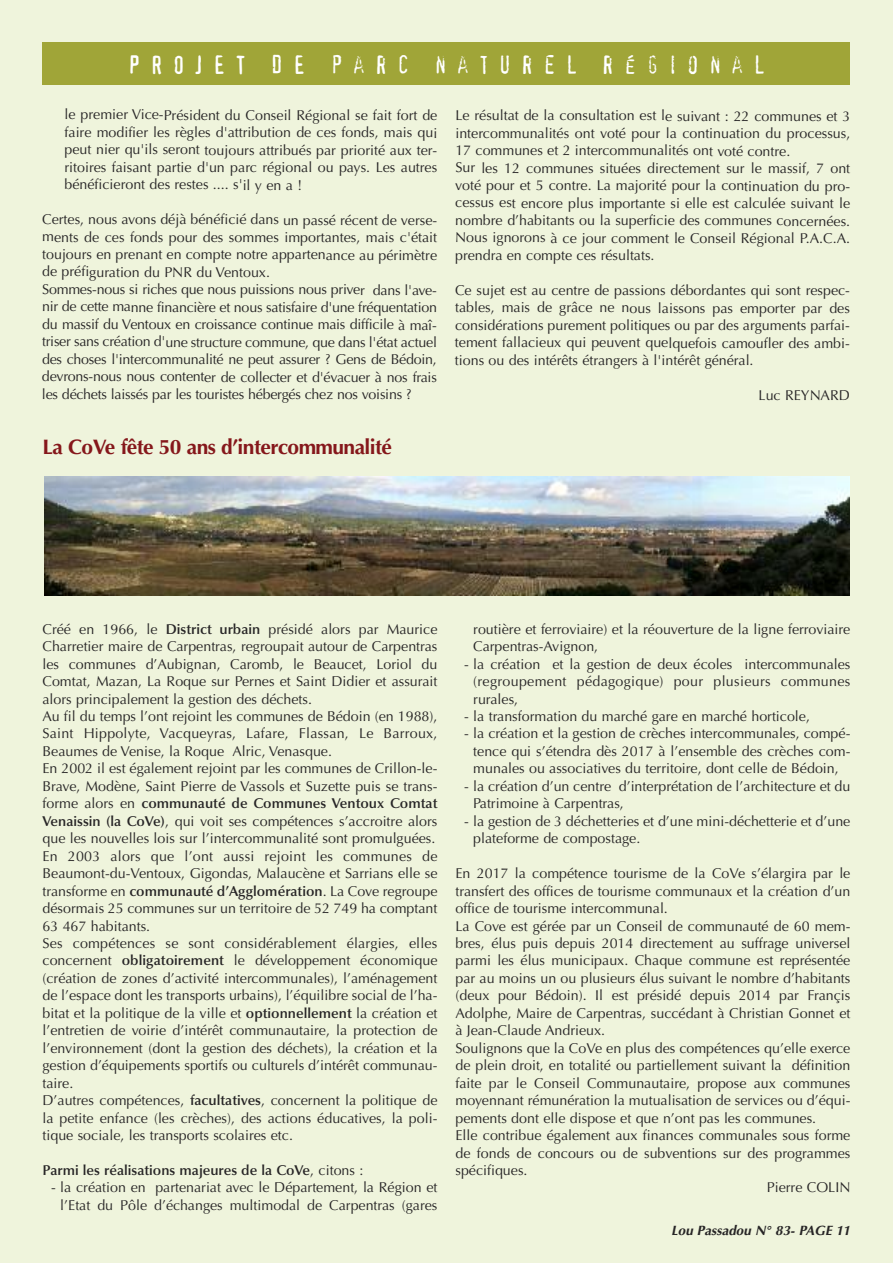
<style>
.page{position:relative;width:893px;height:1263px;background:#eff4dc}
.page>*{position:absolute;margin:0;border:0;box-sizing:border-box;transform-origin:0 0}
.t1{font:24.75px "Confidential";letter-spacing:.4em;color:#fff}
.t2{font:700 21px "Optima";letter-spacing:-.03em;color:#85171b}
.t3{font:14.25px/17.4px "Optima";color:#272526}
.t4{font:14.25px/17.4px "Optima";letter-spacing:-.02em;color:#272526}
.t5{font:600 14.25px "Optima";color:#272526}
.t6{font:italic 700 13.5px "Optima";color:#272526}
.s1{font-weight:600}
.s2{font-weight:400}
</style>
<div class="page">
<div style="left:43px;top:43px;width:807px;height:42px;background:#a0a538"></div>
<img style="left:44px;top:476px;width:805px;height:119px">
<h1 class="t1" style="left:128px;top:50px;width:638px">PROJET DE PARC NATUREL RÉGIONAL</h1>
<p class="t3" style="left:64px;top:108px;width:374px;text-align:justify">le premier Vice-Président du Conseil Régional se fait fort de faire modifier les règles d'attribution de ces fonds, mais qui peut nier qu'ils seront toujours attribués par priorité aux ter&shy;ritoires faisant partie d'un parc régional ou pays. Les autres bénéficieront des restes .... s'il y en a !</p>
<p class="t4" style="left:42px;top:212px;width:397px">Certes, nous avons déjà bénéficié dans un passé récent de verse&shy;ments de ces fonds pour des sommes importantes, mais c'était toujours en prenant en compte notre appartenance au périmètre de préfiguration du PNR du Ventoux.<br>Sommes-nous si riches que nous puissions nous priver dans l'ave&shy;nir de cette manne financière et nous satisfaire d'une fréquentation du massif du Ventoux en croissance continue mais difficile à maî&shy;triser sans création d'une structure commune, que dans l'état actuel des choses l'intercommunalité ne peut assurer ? Gens de Bédoin, devrons-nous nous contenter de collecter et d'évacuer à nos frais les déchets laissés par les touristes hébergés chez nos voisins ?</p>
<p class="t3" style="left:455px;top:108px;width:397px">Le résultat de la consultation est le suivant : 22 communes et 3 intercommunalités ont voté pour la continuation du processus, 17 communes et 2 intercommunalités ont voté contre.<br>Sur les 12 communes situées directement sur le massif, 7 ont voté pour et 5 contre. La majorité pour la continuation du pro&shy;cessus est encore plus importante si elle est calculée suivant le nombre d’habitants ou la superficie des communes concernées.<br>Nous ignorons à ce jour comment le Conseil Régional P.A.C.A. prendra en compte ces résultats.</p>
<p class="t3" style="left:455px;top:283px;width:397px;text-align:justify">Ce sujet est au centre de passions débordantes qui sont respec&shy;tables, mais de grâce ne nous laissons pas emporter par des considérations purement politiques ou par des arguments parfai&shy;tement fallacieux qui peuvent quelquefois camoufler des ambi&shy;tions ou des intérêts étrangers à l'intérêt général.</p>
<p class="t3" style="left:759px;top:388px;width:93px">Luc REYNARD</p>
<h2 class="t2" style="left:43px;top:435px;width:351px">La CoVe fête 50 ans d’intercommunalité</h2>
<p class="t3" style="left:42px;top:621px;width:396px">Créé en 1966, le <span class="s1">District urbain</span> présidé alors par Maurice Charretier maire de Carpentras, regroupait autour de Carpentras les communes d’Aubignan, Caromb, le Beaucet, Loriol du Comtat, Mazan, La Roque sur Pernes et Saint Didier et assurait alors principalement la gestion des déchets.<br>Au fil du temps l’ont rejoint les communes de Bédoin (en 1988), Saint Hippolyte, Vacqueyras, Lafare, Flassan, Le Barroux, Beaumes de Venise, la Roque Alric, Venasque.<br>En 2002 il est également rejoint par les communes de Crillon-le-Brave, Modène, Saint Pierre de Vassols et Suzette puis se trans&shy;forme alors en <span class="s1">communauté de Communes Ventoux Comtat Venaissin (la CoVe)</span>, qui voit ses compétences s’accroitre alors que les nouvelles lois sur l’intercommunalité sont promulguées.<br>En 2003 alors que l’ont aussi rejoint les communes de Beaumont-du-Ventoux, Gigondas, Malaucène et Sarrians elle se transforme en <span class="s1">communauté d’Agglomération</span>. La Cove regroupe désormais 25 communes sur un territoire de 52 749 ha comptant 63 467 habitants.<br>Ses compétences se sont considérablement élargies, elles concernent <span class="s1">obligatoirement</span> le développement économique (création de zones d’activité intercommunales), l’aménagement de l’espace dont les transports urbains), l’équilibre social de l’ha&shy;bitat et la politique de la ville et <span class="s1">optionnellement</span> la création et l’entretien de voirie d’intérêt communautaire, la protection de l’environnement (dont la gestion des déchets), la création et la gestion d’équipements sportifs ou culturels d’intérêt communau&shy;taire.<br>D’autres compétences, <span class="s1">facultatives</span>, concernent la politique de la petite enfance (les crèches), des actions éducatives, la poli&shy;tique sociale, les transports scolaires etc.</p>
<p class="t5" style="left:42px;top:1164px;width:322px">Parmi les réalisations majeures de la CoVe<span class="s2">, citons :</span></p>
<p class="t3" style="left:51px;top:1180px;width:388px;text-align:right">- la création en partenariat avec le Département, la Région et l’Etat du Pôle d’échanges multimodal de Carpentras (gares</p>
<p class="t3" style="left:473px;top:621px;width:379px">routière et ferroviaire) et la réouverture de la ligne ferroviaire<br>Carpentras-Avignon,</p>
<p class="t3" style="left:473px;top:656px;width:379px;text-align:justify;text-indent:-9px">- la création et la gestion de deux écoles intercommunales (regroupement pédagogique) pour plusieurs communes rurales,</p>
<p class="t3" style="left:464px;top:709px;width:347px">- la transformation du marché gare en marché horticole,</p>
<p class="t3" style="left:473px;top:726px;width:379px;text-align:justify;text-indent:-9px">- la création et la gestion de crèches intercommunales, compé&shy;tence qui s’étendra dès 2017 à l’ensemble des crèches com&shy;munales ou associatives du territoire, dont celle de Bédoin,</p>
<p class="t3" style="left:473px;top:779px;width:379px;text-indent:-9px">- la création d’un centre d’interprétation de l’architecture et du<br>Patrimoine à Carpentras,</p>
<p class="t3" style="left:473px;top:814px;width:379px;text-indent:-9px">- la gestion de 3 déchetteries et d’une mini-déchetterie et d’une plateforme de compostage.</p>
<p class="t3" style="left:455px;top:866px;width:396px">En 2017 la compétence tourisme de la CoVe s’élargira par le</p>
<p class="t3" style="left:455px;top:883px;width:396px">transfert des offices de tourisme communaux et la création d’un</p>
<p class="t3" style="left:455px;top:901px;width:214px">office de tourisme intercommunal.</p>
<p class="t3" style="left:455px;top:918px;width:396px">La Cove est gérée par un Conseil de communauté de 60 mem-</p>
<p class="t3" style="left:455px;top:936px;width:396px">bres, élus puis depuis 2014 directement au suffrage universel</p>
<p class="t3" style="left:455px;top:953px;width:396px">parmi les élus municipaux. Chaque commune est représentée</p>
<p class="t3" style="left:455px;top:971px;width:396px">par au moins un ou plusieurs élus suivant le nombre d’habitants</p>
<p class="t3" style="left:455px;top:988px;width:396px">(deux pour Bédoin). Il est présidé depuis 2014 par Françis</p>
<p class="t3" style="left:455px;top:1006px;width:396px">Adolphe, Maire de Carpentras, succédant à Christian Gonnet et</p>
<p class="t3" style="left:455px;top:1023px;width:151px">à Jean-Claude Andrieux.</p>
<p class="t3" style="left:455px;top:1040px;width:396px">Soulignons que la CoVe en plus des compétences qu’elle exerce</p>
<p class="t3" style="left:455px;top:1058px;width:396px">de plein droit, en totalité ou partiellement suivant la définition</p>
<p class="t3" style="left:455px;top:1075px;width:396px">faite par le Conseil Communautaire, propose aux communes</p>
<p class="t3" style="left:455px;top:1093px;width:396px">moyennant rémunération la mutualisation de services ou d’équi-</p>
<p class="t3" style="left:455px;top:1110px;width:362px">pements dont elle dispose et que n’ont pas les communes.</p>
<p class="t3" style="left:455px;top:1128px;width:396px">Elle contribue également aux finances communales sous forme</p>
<p class="t3" style="left:455px;top:1145px;width:396px">de fonds de concours ou de subventions sur des programmes</p>
<p class="t3" style="left:455px;top:1163px;width:74px">spécifiques.</p>
<p class="t3" style="left:767px;top:1180px;width:85px">Pierre COLIN</p>
<p class="t6" style="left:671px;top:1225px;width:181px">Lou Passadou N° 83- PAGE 11</p>
</div>
